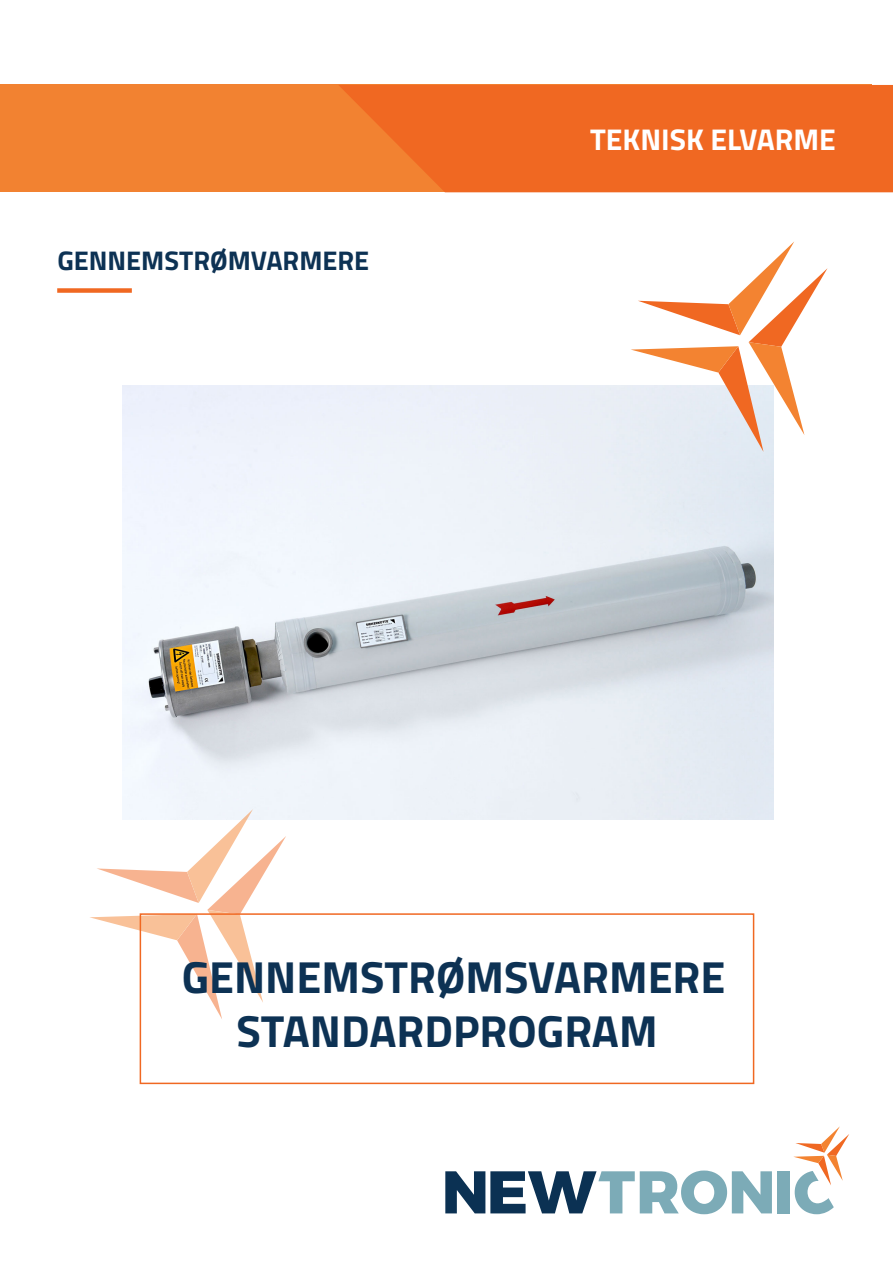
<style>
.page{position:relative;width:893px;height:1263px;background:#fff}
.page>*{position:absolute;margin:0;border:0;box-sizing:border-box;transform-origin:0 0}
.t1{font:700 45px "Cairo";color:#0d3254}
.t2{font:700 30px "Cairo";color:#fff}
.t3{font:700 27px "Cairo";color:#0d3254}
</style>
<div class="page">
<img style="left:122px;top:386px;width:651px;height:433px">
<svg style="left:90px;top:809px;width:196px;height:210px"></svg>
<svg style="left:631px;top:242px;width:196px;height:210px"></svg>
<svg style="left:445px;top:1170px;width:327px;height:44px"></svg>
<div style="left:777px;top:1171px;width:13px;height:42px;background:#7cabb7"></div>
<svg style="left:793px;top:1126px;width:56px;height:88px"></svg>
<div style="left:140px;top:913px;width:614px;height:171px;border:2px solid #f06822"></div>
<div style="left:0;top:85px;width:871px;height:107px;background:#f28231"></div>
<svg style="left:339px;top:85px;width:554px;height:107px;background:#f06a23"></svg>
<div style="left:57px;top:288px;width:75px;height:5px;background:#f06822"></div>
<p class="t3" style="left:57px;top:238px;width:313px">GENNEMSTRØMVARMERE</p>
<p class="t2" style="left:590px;top:116px;width:247px">TEKNISK ELVARME</p>
<p class="t1" style="left:182px;top:940px;width:545px">GENNEMSTRØMSVARMERE</p>
<p class="t1" style="left:236px;top:994px;width:423px">STANDARDPROGRAM</p>
</div>
